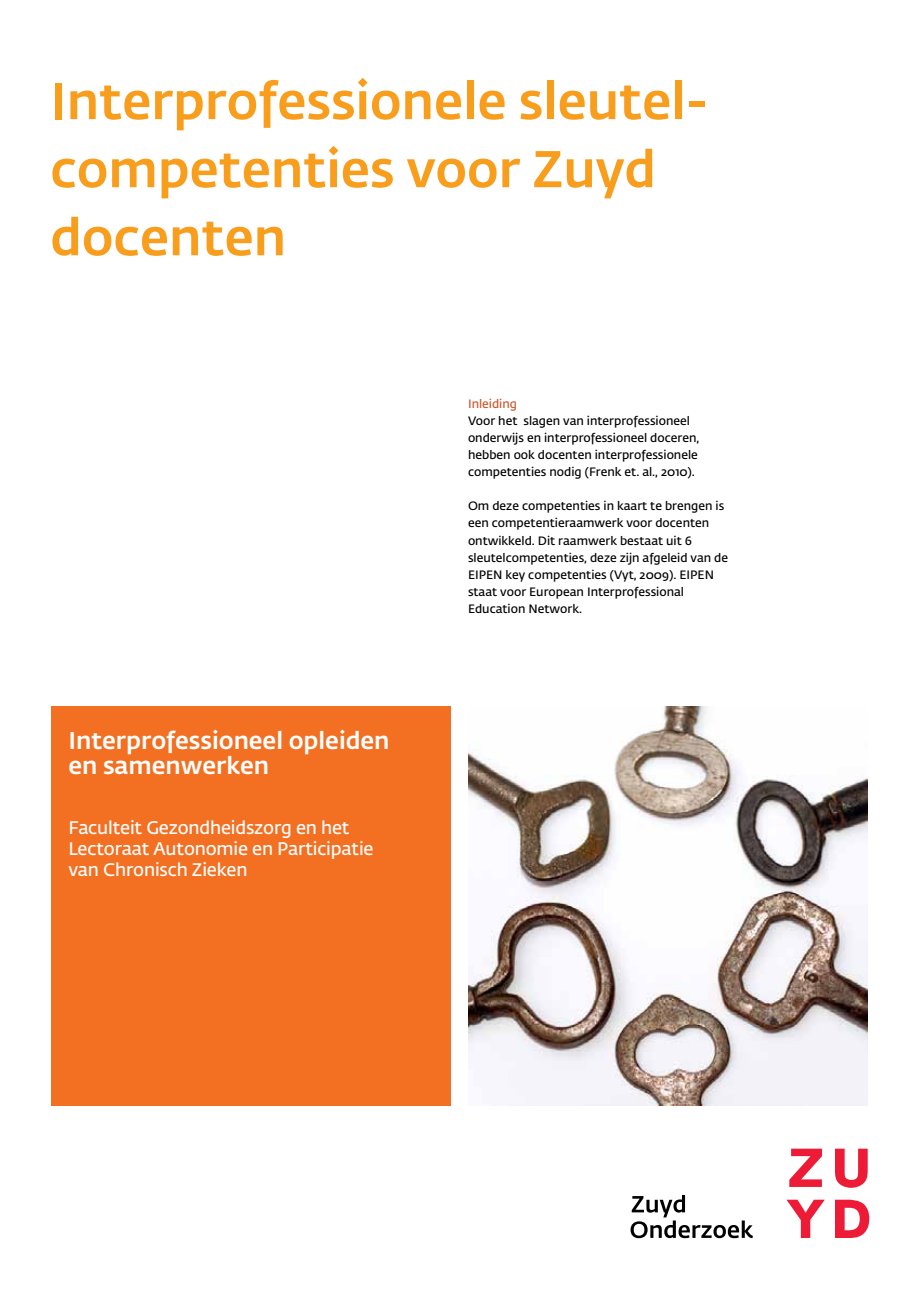
<style>
.page{position:relative;width:919px;height:1289px;background:#fff}
.page>*{position:absolute;margin:0;border:0;box-sizing:border-box;transform-origin:0 0}
.t1{font:500 51px/68.1px "Fedra Sans Std";color:#f99d1c}
.t2{font:500 24px/25.5px "Fedra Sans Std";color:#fff}
.t3{font:600 18px/21px "Fedra Sans Std";letter-spacing:-.01em;color:#fff}
.t4{font:600 12px/17px "Fedra Sans Std";color:#000}
.t5{font:600 12px "Fedra Sans Std";color:#cb572c}
</style>
<div class="page">
<img style="left:468px;top:706px;width:399px;height:399px">
<svg style="left:789px;top:1148px;width:33px;height:38px"></svg>
<svg style="left:835px;top:1148px;width:32px;height:39px"></svg>
<svg style="left:786px;top:1199px;width:38px;height:38px"></svg>
<svg style="left:835px;top:1199px;width:34px;height:38px"></svg>
<svg style="left:630px;top:1195px;width:122px;height:43px"></svg>
<div style="left:51px;top:706px;width:400px;height:400px;background:#f36f21"></div>
<h1 class="t1" style="left:50px;top:68px;width:660px">Interprofessionele sleutel&shy;competenties voor Zuyd docenten</h1>
<h2 class="t2" style="left:68px;top:727px;width:322px">Interprofessioneel opleiden en samenwerken</h2>
<h3 class="t3" style="left:68px;top:817px;width:307px">Faculteit Gezondheidszorg en het<br>Lectoraat Autonomie en Participatie van Chronisch Zieken</h3>
<p class="t5" style="left:468px;top:397px;width:51px">Inleiding</p>
<p class="t4" style="left:468px;top:413px;width:233px">Voor het slagen van interprofessioneel onderwijs en interprofessioneel doceren, hebben ook docenten interprofessionele competenties nodig (Frenk et. al., 2010).</p>
<p class="t4" style="left:468px;top:498px;width:262px">Om deze competenties in kaart te brengen is een competentieraamwerk voor docenten ontwikkeld. Dit raamwerk bestaat uit 6 sleutelcompetenties, deze zijn afgeleid van de EIPEN key competenties (Vyt, 2009). EIPEN staat voor European Interprofessional Education Network.</p>
</div>
